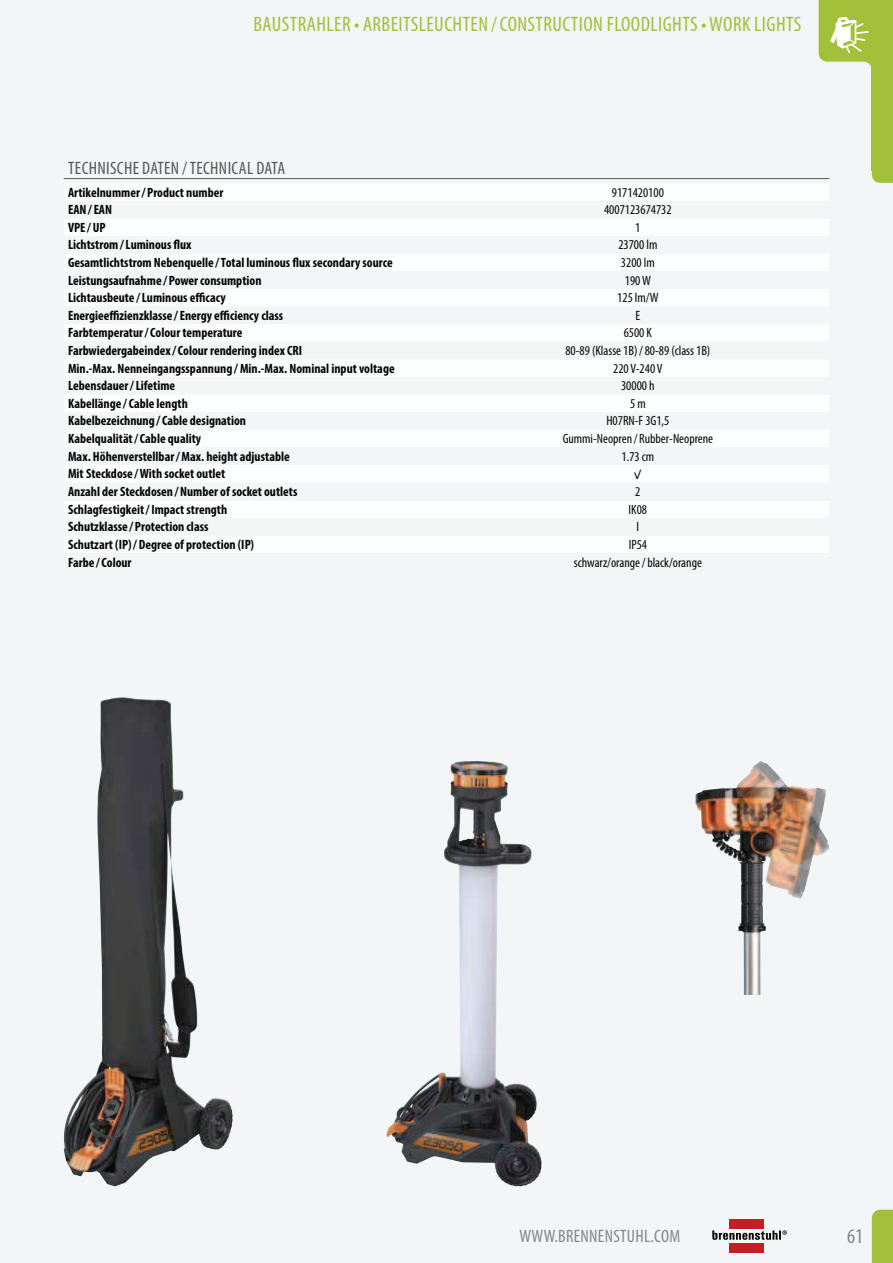
<style>
.page{position:relative;width:893px;height:1263px;background:#f3f5f6}
.page>*{position:absolute;margin:0;border:0;box-sizing:border-box;transform-origin:0 0}
.t1{font:condensed 21px "Myriad Pro";letter-spacing:.02em;color:#a2c03a}
.t2{font:condensed 21px "Myriad Pro";color:#868686}
.t3{font:condensed 18px "Myriad Pro";letter-spacing:.02em;color:#585857}
.t4{font:condensed 18px "Myriad Pro";letter-spacing:.02em;color:#868686}
.t5{font:700 condensed 13.5px/17.9px "Myriad Pro";color:#040503}
.t6{font:condensed 13.5px "Myriad Pro";color:#040503}
</style>
<div class="page">
<div style="left:729px;top:1219px;width:34px;height:10px;background:#c32025"></div>
<div style="left:729px;top:1243px;width:34px;height:10px;background:#c32025"></div>
<svg style="left:712px;top:1230px;width:75px;height:10px"></svg>
<svg style="left:872px;top:1210px;width:21px;height:53px"></svg>
<div style="left:872px;top:0;width:21px;height:170px;background:#a2c03a"></div>
<svg style="left:872px;top:170px;width:21px;height:13px"></svg>
<svg style="left:819px;top:0;width:53px;height:70px"></svg>
<img style="left:386px;top:761px;width:151px;height:425px">
<img style="left:64px;top:699px;width:167px;height:487px">
<img style="left:695px;top:761px;width:71px;height:234px">
<hr style="left:64px;top:178px;width:765px;height:1px;background:#585857">
<h1 class="t1" style="left:253px;top:16px;width:549px">BAUSTRAHLER • ARBEITSLEUCHTEN / CONSTRUCTION FLOODLIGHTS • WORK LIGHTS</h1>
<h2 class="t3" style="left:68px;top:161px;width:219px">TECHNISCHE DATEN / TECHNICAL DATA</h2>
<p class="t5" style="left:68px;top:184px;width:157px">Artikelnummer / Product number</p>
<p class="t6" style="left:612px;top:187px;width:53px">9171420100</p>
<p class="t5" style="left:68px;top:202px;width:46px">EAN / EAN</p>
<p class="t6" style="left:604px;top:205px;width:69px">4007123674732</p>
<p class="t5" style="left:68px;top:219px;width:39px">VPE / UP</p>
<p class="t6" style="left:635px;top:222px;width:7px">1</p>
<p class="t5" style="left:68px;top:237px;width:125px">Lichtstrom / Luminous flux</p>
<p class="t6" style="left:618px;top:240px;width:41px">23700 lm</p>
<p class="t5" style="left:68px;top:255px;width:326px">Gesamtlichtstrom Nebenquelle / Total luminous flux secondary source</p>
<p class="t6" style="left:621px;top:257px;width:35px">3200 lm</p>
<p class="t5" style="left:68px;top:272px;width:195px">Leistungsaufnahme / Power consumption</p>
<p class="t6" style="left:625px;top:275px;width:28px">190 W</p>
<p class="t5" style="left:68px;top:290px;width:159px">Lichtausbeute / Luminous efficacy</p>
<p class="t6" style="left:617px;top:293px;width:43px">125 lm/W</p>
<p class="t5" style="left:68px;top:307px;width:217px">Energieeffizienzklasse / Energy efficiency class</p>
<p class="t6" style="left:635px;top:310px;width:6px">E</p>
<p class="t5" style="left:68px;top:325px;width:176px">Farbtemperatur / Colour temperature</p>
<p class="t6" style="left:624px;top:328px;width:30px">6500 K</p>
<p class="t5" style="left:68px;top:343px;width:236px">Farbwiedergabeindex / Colour rendering index CRI</p>
<p class="t6" style="left:565px;top:345px;width:146px">80-89 (Klasse 1B) / 80-89 (class 1B)</p>
<p class="t5" style="left:68px;top:360px;width:328px">Min.-Max. Nenneingangsspannung / Min.-Max. Nominal input voltage</p>
<p class="t6" style="left:613px;top:363px;width:51px">220 V-240 V</p>
<p class="t5" style="left:68px;top:378px;width:109px">Lebensdauer / Lifetime</p>
<p class="t6" style="left:621px;top:381px;width:35px">30000 h</p>
<p class="t5" style="left:68px;top:395px;width:121px">Kabellänge / Cable length</p>
<p class="t6" style="left:630px;top:398px;width:17px">5 m</p>
<p class="t5" style="left:68px;top:413px;width:179px">Kabelbezeichnung / Cable designation</p>
<p class="t6" style="left:606px;top:416px;width:65px">H07RN-F 3G1,5</p>
<p class="t5" style="left:68px;top:431px;width:135px">Kabelqualität / Cable quality</p>
<p class="t6" style="left:563px;top:433px;width:152px">Gummi-Neopren / Rubber-Neoprene</p>
<p class="t5" style="left:68px;top:448px;width:223px">Max. Höhenverstellbar / Max. height adjustable</p>
<p class="t6" style="left:621px;top:451px;width:34px">1.73 cm</p>
<p class="t5" style="left:68px;top:466px;width:231px">Mit Steckdose / With socket outlet<br>Anzahl der Steckdosen / Number of socket outlets</p>
<p class="t6" style="left:635px;top:486px;width:7px">2</p>
<p class="t5" style="left:68px;top:501px;width:161px">Schlagfestigkeit / Impact strength</p>
<p class="t6" style="left:629px;top:504px;width:20px">IK08</p>
<p class="t5" style="left:68px;top:519px;width:142px">Schutzklasse / Protection class</p>
<p class="t6" style="left:636px;top:522px;width:4px">I</p>
<p class="t5" style="left:68px;top:536px;width:188px">Schutzart (IP) / Degree of protection (IP)</p>
<p class="t6" style="left:629px;top:539px;width:20px">IP54</p>
<p class="t5" style="left:68px;top:554px;width:65px">Farbe / Colour</p>
<p class="t6" style="left:574px;top:557px;width:130px">schwarz/orange / black/orange</p>
<h2 class="t4" style="left:519px;top:1229px;width:162px">WWW.BRENNENSTUHL.COM</h2>
<h1 class="t2" style="left:847px;top:1228px;width:18px">61</h1>
</div>
